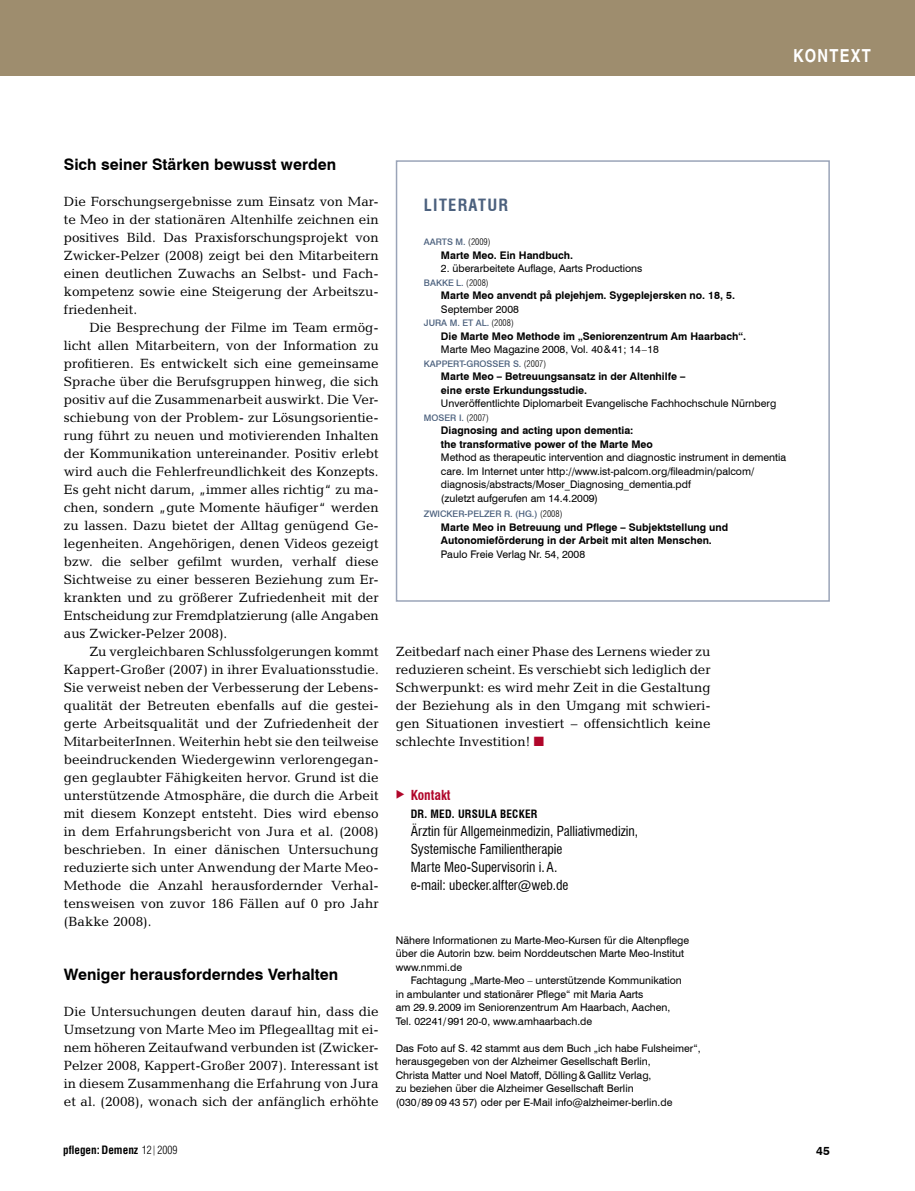
<style>
.page{position:relative;width:915px;height:1191px;background:#fff}
.page>*{position:absolute;margin:0;border:0;box-sizing:border-box;transform-origin:0 0}
.t1{font:700 condensed 18px "Helvetica";letter-spacing:.07em;color:#fff}
.Fließtext_mit_Einzug{font:700 condensed 16.5px "Swiss 721 BT";letter-spacing:.08em;color:#4c617e}
.ZÜ_1{font:700 15.75px "Swiss 721 BT";color:#000}
.Fließtext_mit_Einzug-2{font:13.5px/18px "Candida";color:#000;text-align:justify}
.Kontakt_Fließtext{font:condensed 13.5px/18px "Swiss 721 BT";color:#000}
.t2{font:700 condensed 13.5px "Swiss 721 BT";color:#b0062a}
.t3{font:700 12px "Swiss 721 BT";color:#000}
.t4{font:700 condensed 11.25px "Helvetica";color:#000}
.Kontakt_Fließtext-2{font:700 condensed 11.25px "Swiss 721 BT";letter-spacing:.02em;color:#000}
.Literatur_Fließtext{font:10.5px/13.5px "Swiss 721 BT";color:#000}
.Literatur_Buchtitel{font:700 10.5px/13.5px "Swiss 721 BT";color:#000}
.Literatur_Autor{font:500 9px "Swiss 721 BT";color:#4c617e}
.s1{font-weight:300}
.s2{font-weight:300;font-size:9.9px}
.s3{font-weight:300;font-stretch:condensed;color:#000}
.s4{color:#b0062a}
</style>
<div class="page">
<div style="left:0;top:0;width:914px;height:76px;background:#9e8d6e"></div>
<div style="left:395px;top:160px;width:434px;height:442px;border:2px solid #9aa4b8"></div>
<h1 class="t1" style="left:793px;top:45px;width:79px">KONTEXT</h1>
<p class="ZÜ_1" style="left:64px;top:154px;width:274px">Sich seiner Stärken bewusst werden</p>
<p class="Fließtext_mit_Einzug-2" style="left:64px;top:192px;width:316px">Die Forschungsergebnisse zum Einsatz von Mar&shy;te Meo in der stationären Altenhilfe zeichnen ein positives Bild. Das Praxisforschungsprojekt von Zwicker-Pelzer (2008) zeigt bei den Mitarbeitern einen deutlichen Zuwachs an Selbst- und Fach&shy;kompetenz sowie eine Steigerung der Arbeitszu&shy;friedenheit.</p>
<p class="Fließtext_mit_Einzug-2" style="left:64px;top:318px;width:316px;text-indent:26px">Die Besprechung der Filme im Team ermög&shy;licht allen Mitarbeitern, von der Information zu profitieren. Es entwickelt sich eine gemeinsame Sprache über die Berufsgruppen hinweg, die sich positiv auf die Zusammenarbeit auswirkt. Die Ver&shy;schiebung von der Problem- zur Lösungsorientie&shy;rung führt zu neuen und motivierenden Inhalten der Kommunikation untereinander. Positiv erlebt wird auch die Fehlerfreundlichkeit des Konzepts.<br>Es geht nicht darum, „immer alles richtig“ zu ma&shy;chen, sondern „gute Momente häufiger“ werden zu lassen. Dazu bietet der Alltag genügend Ge&shy;legenheiten. Angehörigen, denen Videos gezeigt bzw. die selber gefilmt wurden, verhalf diese Sichtweise zu einer besseren Beziehung zum Er&shy;krankten und zu größerer Zufriedenheit mit der Entscheidung zur Fremdplatzierung (alle Angaben aus Zwicker-Pelzer 2008).</p>
<p class="Fließtext_mit_Einzug-2" style="left:64px;top:642px;width:316px;text-indent:26px">Zu vergleichbaren Schlussfolgerungen kommt Kappert-Großer (2007) in ihrer Evaluationsstudie.<br>Sie verweist neben der Verbesserung der Lebens&shy;qualität der Betreuten ebenfalls auf die gestei&shy;gerte Arbeitsqualität und der Zufriedenheit der MitarbeiterInnen. Weiterhin hebt sie den teilweise beeindruckenden Wiedergewinn verlorengegan&shy;gen geglaubter Fähigkeiten hervor. Grund ist die unterstützende Atmosphäre, die durch die Arbeit mit diesem Konzept entsteht. Dies wird ebenso in dem Erfahrungsbericht von Jura et al. (2008) beschrieben. In einer dänischen Untersuchung reduzierte sich unter Anwendung der Marte Meo-Methode die Anzahl herausfordernder Verhal&shy;tensweisen von zuvor 186 Fällen auf 0 pro Jahr (Bakke 2008).</p>
<p class="ZÜ_1" style="left:64px;top:964px;width:276px">Weniger herausforderndes Verhalten</p>
<p class="Fließtext_mit_Einzug-2" style="left:64px;top:1002px;width:316px">Die Untersuchungen deuten darauf hin, dass die Umsetzung von Marte Meo im Pflegealltag mit ei&shy;nem höheren Zeitaufwand verbunden ist (Zwicker-Pelzer 2008, Kappert-Großer 2007). Interessant ist in diesem Zusammenhang die Erfahrung von Jura et al. (2008), wonach sich der anfänglich erhöhte</p>
<p class="t4" style="left:63px;top:1143px;width:116px">pflegen: Demenz <span class="s1">12</span> <span class="s2">|</span> <span class="s1">2009</span></p>
<p class="Fließtext_mit_Einzug" style="left:423px;top:195px;width:86px">LITERATUR</p>
<p class="Literatur_Autor" style="left:424px;top:237px;width:68px">AARTS M. <span class="s3">(2009)</span></p>
<p class="Literatur_Buchtitel" style="left:441px;top:248px;width:134px">Marte Meo. Ein Handbuch.</p>
<p class="Literatur_Fließtext" style="left:441px;top:262px;width:203px">2. überarbeitete Auflage, Aarts Productions</p>
<p class="Literatur_Autor" style="left:424px;top:277px;width:66px">BAKKE L. <span class="s3">(2008)</span></p>
<p class="Literatur_Buchtitel" style="left:441px;top:289px;width:295px">Marte Meo anvendt på plejehjem. Sygeplejersken no. 18, 5.</p>
<p class="Literatur_Fließtext" style="left:441px;top:302px;width:79px">September 2008</p>
<p class="Literatur_Autor" style="left:424px;top:318px;width:91px">JURA M. ET AL. <span class="s3">(2008)</span></p>
<p class="Literatur_Buchtitel" style="left:441px;top:329px;width:306px">Die Marte Meo Methode im „Seniorenzentrum Am Haarbach“.</p>
<p class="Literatur_Fließtext" style="left:441px;top:343px;width:219px">Marte Meo Magazine 2008, Vol. 40 &amp; 41; 14 – 18</p>
<p class="Literatur_Autor" style="left:424px;top:358px;width:124px">KAPPERT-GROSSER S. <span class="s3">(2007)</span></p>
<p class="Literatur_Buchtitel" style="left:441px;top:370px;width:246px">Marte Meo – Betreuungsansatz in der Altenhilfe – eine erste Erkundungsstudie.</p>
<p class="Literatur_Fließtext" style="left:441px;top:397px;width:337px">Unveröffentlichte Diplomarbeit Evangelische Fachhochschule Nürnberg</p>
<p class="Literatur_Autor" style="left:424px;top:412px;width:66px">MOSER I. <span class="s3">(2007)</span></p>
<p class="Literatur_Buchtitel" style="left:441px;top:424px;width:213px">Diagnosing and acting upon dementia:<br>the transformative power of the Marte Meo</p>
<p class="Literatur_Fließtext" style="left:441px;top:451px;width:346px">Method as therapeutic intervention and diagnostic instrument in dementia care. Im Internet unter http://www.ist-palcom.org/fileadmin/palcom/ diagnosis/abstracts/Moser_Diagnosing_dementia.pdf<br>(zuletzt aufgerufen am 14.4.2009)</p>
<p class="Literatur_Autor" style="left:424px;top:508px;width:140px">ZWICKER-PELZER R. (HG.) <span class="s3">(2008)</span></p>
<p class="Literatur_Buchtitel" style="left:441px;top:520px;width:289px">Marte Meo in Betreuung und Pflege – Subjektstellung und<br>Autonomieförderung in der Arbeit mit alten Menschen.</p>
<p class="Literatur_Fließtext" style="left:441px;top:547px;width:146px">Paulo Freie Verlag Nr. 54, 2008</p>
<p class="Fließtext_mit_Einzug-2" style="left:395px;top:642px;width:316px">Zeitbedarf nach einer Phase des Lernens wieder zu reduzieren scheint. Es verschiebt sich lediglich der Schwerpunkt: es wird mehr Zeit in die Gestaltung der Beziehung als in den Umgang mit schwieri&shy;gen Situationen investiert – offensichtlich keine schlechte Investition! <span class="s4">■</span></p>
<p class="t2" style="left:395px;top:787px;width:56px">◆ Kontakt</p>
<p class="Kontakt_Fließtext-2" style="left:410px;top:807px;width:128px">DR. MED. URSULA BECKER</p>
<p class="Kontakt_Fließtext" style="left:410px;top:822px;width:229px">Ärztin für Allgemeinmedizin, Palliativmedizin,<br>Systemische Familientherapie</p>
<p class="Kontakt_Fließtext" style="left:410px;top:858px;width:148px">Marte Meo-Supervisorin i. A.</p>
<p class="Kontakt_Fließtext" style="left:410px;top:876px;width:159px">e-mail: ubecker.alfter@web.de</p>
<p class="Literatur_Fließtext" style="left:395px;top:933px;width:295px">Nähere Informationen zu Marte-Meo-Kursen für die Altenpflege über die Autorin bzw. beim Norddeutschen Marte Meo-Institut www.nmmi.de</p>
<p class="Literatur_Fließtext" style="left:395px;top:973px;width:287px;text-indent:15px">Fachtagung „Marte-Meo – unterstützende Kommunikation in ambulanter und stationärer Pflege“ mit Maria Aarts<br>am 29. 9. 2009 im Seniorenzentrum Am Haarbach, Aachen, Tel. 02241/ 991 20-0, www.amhaarbach.de</p>
<p class="Literatur_Fließtext" style="left:395px;top:1041px;width:306px">Das Foto auf S. 42 stammt aus dem Buch „ich habe Fulsheimer“,</p>
<p class="Literatur_Fließtext" style="left:395px;top:1054px;width:278px">herausgegeben von der Alzheimer Gesellschaft Berlin, Christa Matter und Noel Matoff, Dölling &amp; Gallitz Verlag,<br>zu beziehen über die Alzheimer Gesellschaft Berlin<br>(030 / 89 09 43 57) oder per E-Mail info@alzheimer-berlin.de</p>
<p class="t3" style="left:816px;top:1143px;width:15px">45</p>
</div>
